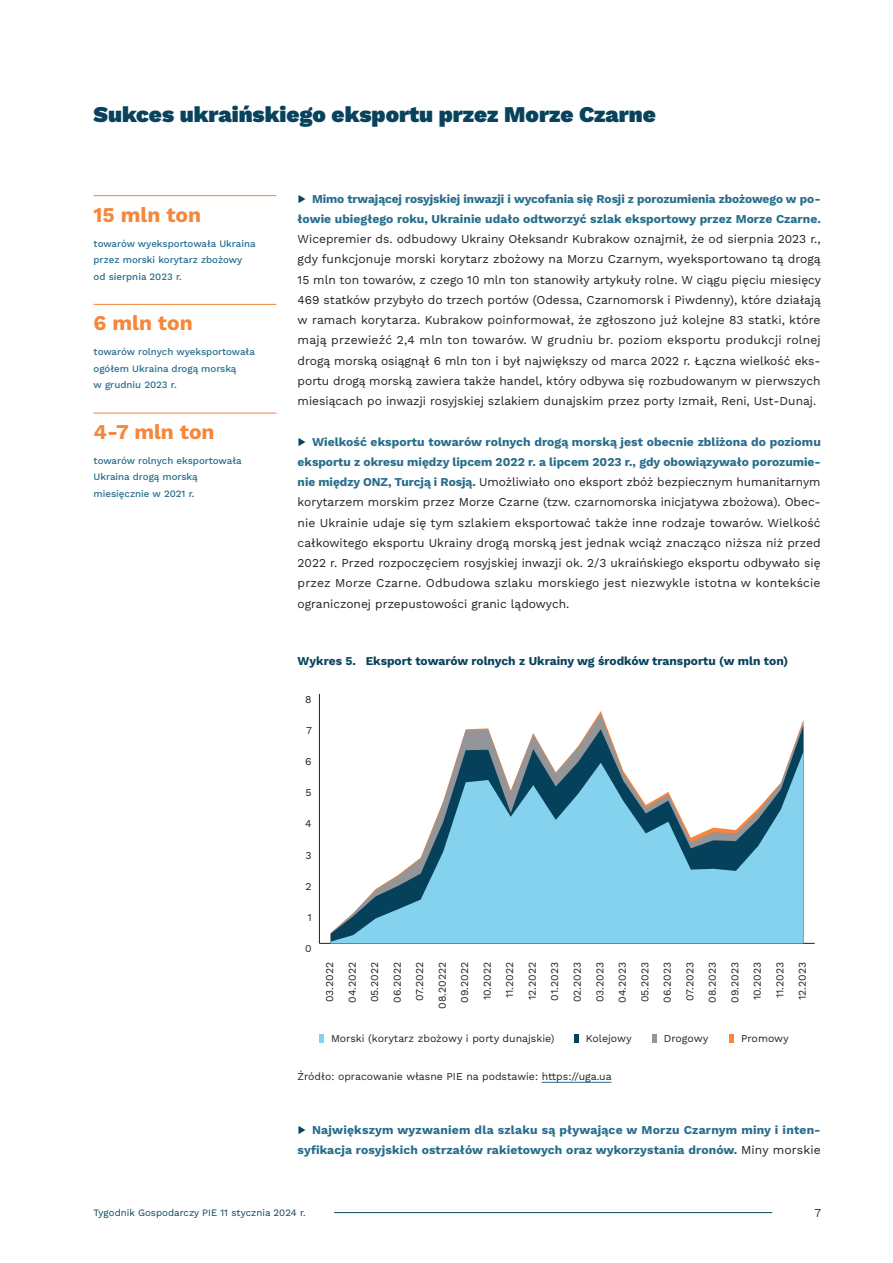
<style>
.page{position:relative;width:893px;height:1263px;background:#fff}
.page>*{position:absolute;margin:0;border:0;box-sizing:border-box;transform-origin:0 0}
.t1{font:900 22.5px "Work Sans";color:#08425c}
.t2{font:700 21px "Work Sans";color:#f5863a}
.t3{font:12px/20.2px "Work Sans";color:#231f20;text-align:justify}
.t4{font:700 12px/20.2px "Work Sans";letter-spacing:.005em;color:#266d8c}
.t5{font:700 12px "Work Sans";color:#08425c}
.t6{font:12px "Work Sans";color:#08425c}
.t7{font:10.5px/22.5px "Work Sans";color:#231f20;text-align:center}
.t8{font:500 9.75px/16.5px "Work Sans";color:#266d8c}
.t9{font:9.75px "Work Sans";color:#08425c}
.s1{font-weight:400;color:#08425c}
.s2{color:#08425c}
.s3{font-weight:700;color:#266d8c}
.s4{font-weight:400;color:#231f20}
</style>
<div class="page">
<hr style="left:334px;top:1212px;width:438px;height:1px;background:#08425c">
<hr style="left:542px;top:1082px;width:69px;height:1px;background:#266d8c">
<hr style="left:319px;top:943px;width:496px;height:1px;background:#231f20">
<hr style="left:319px;top:694px;width:1px;height:249px;background:#231f20">
<svg style="left:458px;top:726px;width:345px;height:26px"></svg>
<svg style="left:331px;top:752px;width:472px;height:191px;fill:#84d2ed"></svg>
<svg style="left:319px;top:1034px;width:4px;height:9px"></svg>
<svg style="left:574px;top:1034px;width:4px;height:9px"></svg>
<svg style="left:652px;top:1034px;width:4px;height:9px"></svg>
<svg style="left:729px;top:1034px;width:4px;height:9px"></svg>
<hr style="left:94px;top:195px;width:182px;height:1px;background:#f5863a">
<hr style="left:94px;top:304px;width:182px;height:1px;background:#f5863a">
<hr style="left:94px;top:413px;width:182px;height:1px;background:#f5863a">
<h1 class="t1" style="left:94px;top:97px;width:564px">Sukces ukraińskiego eksportu przez Morze Czarne</h1>
<h2 class="t2" style="left:94px;top:198px;width:109px">15 mln ton</h2>
<p class="t8" style="left:94px;top:235px;width:164px">towarów wyeksportowała Ukraina przez morski korytarz zbożowy od sierpnia 2023 r.</p>
<h2 class="t2" style="left:94px;top:307px;width:101px">6 mln ton</h2>
<p class="t8" style="left:94px;top:343px;width:163px">towarów rolnych wyeksportowała ogółem Ukraina drogą morską<br>w grudniu 2023 r.</p>
<h2 class="t2" style="left:94px;top:416px;width:123px">4-7 mln ton</h2>
<p class="t8" style="left:94px;top:452px;width:150px">towarów rolnych eksportowała<br>Ukraina drogą morską miesięcznie w 2021 r.</p>
<p class="t4" style="left:298px;top:188px;width:525px"><span class="s1">▶</span> Mimo trwającej rosyjskiej inwazji i wycofania się Rosji z porozumienia zbożowego w po&shy;łowie ubiegłego roku, Ukrainie udało odtworzyć szlak eksportowy przez Morze Czarne.</p>
<p class="t3" style="left:298px;top:228px;width:525px">Wicepremier ds. odbudowy Ukrainy Ołeksandr Kubrakow oznajmił, że od sierpnia 2023 r., gdy funkcjonuje morski korytarz zbożowy na Morzu Czarnym, wyeksportowano tą drogą 15 mln ton towarów, z czego 10 mln ton stanowiły artykuły rolne. W ciągu pięciu miesięcy 469 statków przybyło do trzech portów (Odessa, Czarnomorsk i Piwdenny), które działają w ramach korytarza. Kubrakow poinformował, że zgłoszono już kolejne 83 statki, które mają przewieźć 2,4 mln ton towarów. W grudniu br. poziom eksportu produkcji rolnej drogą morską osiągnął 6 mln ton i był największy od marca 2022 r. Łączna wielkość eks&shy;portu drogą morską zawiera także handel, który odbywa się rozbudowanym w pierwszych miesiącach po inwazji rosyjskiej szlakiem dunajskim przez porty Izmaił, Reni, Ust-Dunaj.</p>
<p class="t3" style="left:298px;top:431px;width:525px"><span class="s2">▶</span> <span class="s3">Wielkość eksportu towarów rolnych drogą morską jest obecnie zbliżona do poziomu eksportu z okresu między lipcem 2022 r. a lipcem 2023 r., gdy obowiązywało porozumie&shy;nie między ONZ, Turcją i Rosją.</span> Umożliwiało ono eksport zbóż bezpiecznym humanitarnym korytarzem morskim przez Morze Czarne (tzw. czarnomorska inicjatywa zbożowa). Obec&shy;nie Ukrainie udaje się tym szlakiem eksportować także inne rodzaje towarów. Wielkość całkowitego eksportu Ukrainy drogą morską jest jednak wciąż znacząco niższa niż przed 2022 r. Przed rozpoczęciem rosyjskiej inwazji ok. 2/3 ukraińskiego eksportu odbywało się przez Morze Czarne. Odbudowa szlaku morskiego jest niezwykle istotna w kontekście ograniczonej przepustowości granic lądowych.</p>
<p class="t5" style="left:298px;top:652px;width:492px">Wykres 5. Eksport towarów rolnych z Ukrainy wg środków transportu (w mln ton)</p>
<p class="t7" style="left:305px;top:688px;width:8px">8</p>
<p class="t7" style="left:306px;top:719px;width:7px">7</p>
<p class="t7" style="left:305px;top:751px;width:8px">6</p>
<p class="t7" style="left:306px;top:782px;width:8px">5</p>
<p class="t7" style="left:305px;top:813px;width:8px">4</p>
<p class="t7" style="left:306px;top:844px;width:8px">3</p>
<p class="t7" style="left:306px;top:875px;width:8px">2</p>
<p class="t7" style="left:307px;top:906px;width:6px">1</p>
<p class="t7" style="left:305px;top:938px;width:8px">0</p>
<p class="t7" style="left:319px;top:1003px;width:42px;text-align:justify;rotate:-90deg">03.2022<br>04.2022<br>05.2022<br>06.2022<br>07.2022</p>
<p class="t7" style="left:331px;top:1028px;width:225px">Morski (korytarz zbożowy i porty dunajskie)</p>
<p class="t7" style="left:586px;top:1028px;width:47px">Kolejowy</p>
<p class="t7" style="left:664px;top:1028px;width:46px">Drogowy</p>
<p class="t7" style="left:741px;top:1028px;width:49px">Promowy</p>
<p class="t7" style="left:298px;top:1065px;width:316px">Źródło: opracowanie własne PIE na podstawie: https://uga.ua</p>
<p class="t7" style="left:431px;top:1009px;width:48px;rotate:-90deg">08.20222</p>
<p class="t7" style="left:454px;top:1003px;width:42px;rotate:-90deg">09.2022<br>10.2022<br>11.2022<br>12.2022<br>01.2023<br>02.2023<br>03.2023<br>04.2023<br>05.2023<br>06.2023<br>07.2023<br>08.2023<br>09.2023<br>10.2023<br>11.2023<br>12.2023</p>
<p class="t4" style="left:298px;top:1119px;width:524px"><span class="s1">▶</span> Największym wyzwaniem dla szlaku są pływające w Morzu Czarnym miny i inten&shy;syfikacja rosyjskich ostrzałów rakietowych oraz wykorzystania dronów. <span class="s4">Miny morskie</span></p>
<p class="t9" style="left:94px;top:1205px;width:214px">Tygodnik Gospodarczy PIE 11 stycznia 2024 r.</p>
<p class="t6" style="left:814px;top:1204px;width:8px">7</p>
</div>
